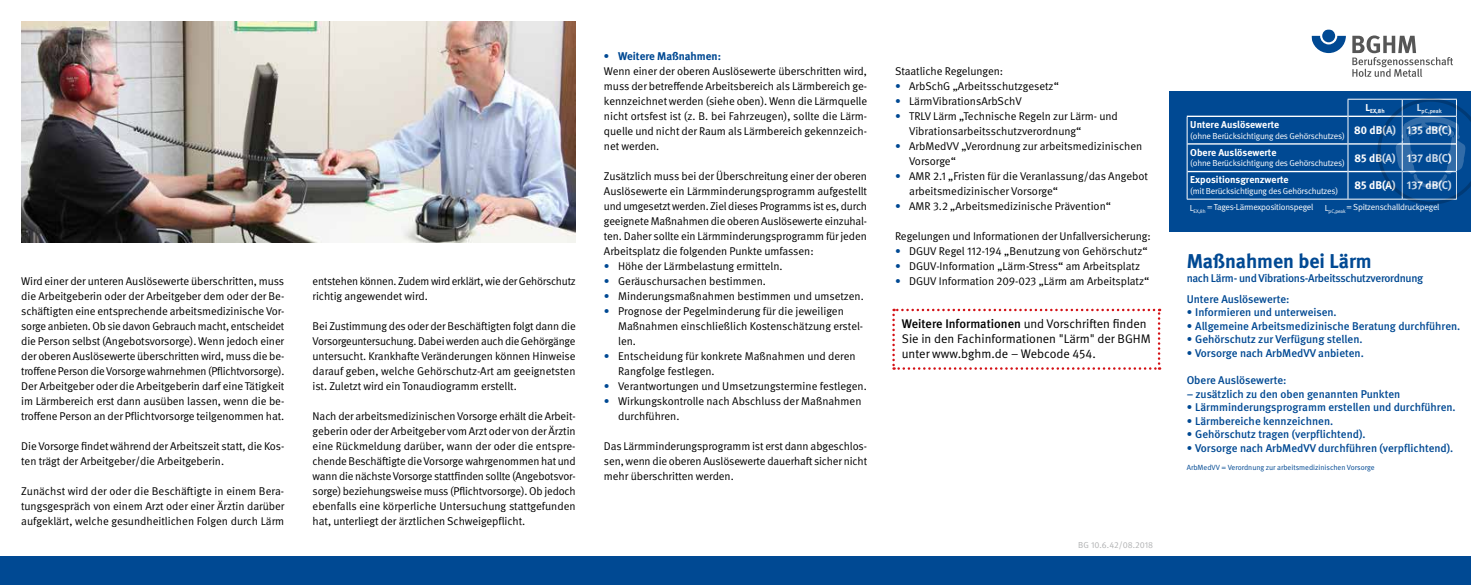
<style>
.page{position:relative;width:1471px;height:585px;background:#fff}
.page>*{position:absolute;margin:0;border:0;box-sizing:border-box;transform-origin:0 0}
.t1{font:700 20px "DGUV Meta";color:#004993}
.t2{font:12.5px/15px "DGUV Meta";color:#000}
.t3{font:11.25px/15px "DGUV Meta";letter-spacing:-.005em;color:#000}
.t4{font:500 11.25px "DGUV Meta";color:#004993}
.t5{font:500 11.25px/21px "DGUV Meta";letter-spacing:-.025em;color:#004993}
.t6{font:700 11.25px "DGUV Meta";color:#004993}
.t7{font:700 11.25px "DGUV Meta";color:#fff}
.t8{font:700 10px "DGUV Meta";color:#fff}
.t9{font:8.75px "DGUV Meta";letter-spacing:-.025em;color:#fff}
.t10{font:8.75px "DGUV Meta";letter-spacing:.005em;color:#b1b2b3}
.t11{font:7.5px "DGUV Meta";color:#004993}
.t12{font:700 5.88px "DGUV Meta";color:#fff}
.s1{color:#004993}
.s2{font-weight:500}
</style>
<div class="page">
<div style="left:0;top:556px;width:1470px;height:29px;background:#004993"></div>
<div style="left:1169px;top:91px;width:301px;height:141px;background:#004993"></div>
<hr style="left:1186px;top:116px;width:161px;height:1px;background:#fff">
<hr style="left:1348px;top:116px;width:53px;height:1px;background:#fff">
<hr style="left:1187px;top:143px;width:160px;height:2px;background:#fff">
<hr style="left:1348px;top:143px;width:53px;height:2px;background:#fff">
<hr style="left:1187px;top:171px;width:160px;height:1px;background:#fff">
<hr style="left:1348px;top:171px;width:53px;height:1px;background:#fff">
<hr style="left:1347px;top:99px;width:55px;height:1px;background:#fff">
<svg style="left:1186px;top:117px;width:1px;height:82px"></svg>
<svg style="left:1347px;top:99px;width:1px;height:100px"></svg>
<hr style="left:1186px;top:199px;width:162px;height:1px;background:#fff">
<hr style="left:1348px;top:199px;width:54px;height:1px;background:#fff">
<svg style="left:1377px;top:98px;width:93px;height:107px"></svg>
<svg style="left:1352px;top:35px;width:101px;height:42px"></svg>
<svg style="left:1311px;top:36px;width:34px;height:17px"></svg>
<div style="left:1322px;top:29px;width:13px;height:13px;background:#004993;border-radius:50%"></div>
<img style="left:21px;top:21px;width:554px;height:222px">
<svg style="left:892px;top:309px;width:268px;height:61px"></svg>
<p class="t3" style="left:21px;top:274px;width:265px;text-align:justify">Wird einer der unteren Auslösewerte überschritten, muss die Arbeitgeberin oder der Arbeitgeber dem oder der Be&shy;schäftigten eine entsprechende arbeitsmedizinische Vor&shy;sorge anbieten. Ob sie davon Gebrauch macht, entscheidet die Person selbst (Angebotsvorsorge). Wenn jedoch einer der oberen Auslösewerte überschritten wird, muss die be&shy;troffene Person die Vorsorge wahrnehmen (Pflichtvorsorge).<br>Der Arbeitgeber oder die Arbeitgeberin darf eine Tätigkeit im Lärmbereich erst dann ausüben lassen, wenn die be&shy;troffene Person an der Pflichtvorsorge teilgenommen hat.</p>
<p class="t3" style="left:21px;top:439px;width:264px">Die Vorsorge findet während der Arbeitszeit statt, die Kos&shy;ten trägt der Arbeitgeber/die Arbeitgeberin.</p>
<p class="t3" style="left:21px;top:484px;width:264px;text-align:justify">Zunächst wird der oder die Beschäftigte in einem Bera&shy;tungsgespräch von einem Arzt oder einer Ärztin darüber aufgeklärt, welche gesundheitlichen Folgen durch Lärm</p>
<p class="t3" style="left:313px;top:274px;width:265px">entstehen können. Zudem wird erklärt, wie der Gehörschutz richtig angewendet wird.</p>
<p class="t3" style="left:313px;top:319px;width:265px;text-align:justify">Bei Zustimmung des oder der Beschäftigten folgt dann die Vorsorgeuntersuchung. Dabei werden auch die Gehörgänge untersucht. Krankhafte Veränderungen können Hinweise darauf geben, welche Gehörschutz-Art am geeignetsten ist. Zuletzt wird ein Tonaudiogramm erstellt.</p>
<p class="t3" style="left:313px;top:409px;width:265px;text-align:justify">Nach der arbeitsmedizinischen Vorsorge erhält die Arbeit&shy;geberin oder der Arbeitgeber vom Arzt oder von der Ärztin eine Rückmeldung darüber, wann der oder die entspre&shy;chende Beschäftigte die Vorsorge wahrgenommen hat und wann die nächste Vorsorge stattfinden sollte (Angebotsvor&shy;sorge) beziehungsweise muss (Pflichtvorsorge). Ob jedoch ebenfalls eine körperliche Untersuchung stattgefunden hat, unterliegt der ärztlichen Schweigepflicht.</p>
<p class="t6" style="left:604px;top:49px;width:118px">• Weitere Maßnahmen:</p>
<p class="t3" style="left:604px;top:64px;width:265px;text-align:justify">Wenn einer der oberen Auslösewerte überschritten wird, muss der betreffende Arbeitsbereich als Lärmbereich ge&shy;kennzeichnet werden (siehe oben). Wenn die Lärmquelle nicht ortsfest ist (z. B. bei Fahrzeugen), sollte die Lärm&shy;quelle und nicht der Raum als Lärmbereich gekennzeich&shy;net werden.</p>
<p class="t3" style="left:604px;top:169px;width:265px;text-align:justify">Zusätzlich muss bei der Überschreitung einer der oberen Auslösewerte ein Lärmminderungsprogramm aufgestellt und umgesetzt werden. Ziel dieses Programms ist es, durch geeignete Maßnahmen die oberen Auslösewerte einzuhal&shy;ten. Daher sollte ein Lärmminderungsprogramm für jeden Arbeitsplatz die folgenden Punkte umfassen:</p>
<p class="t3" style="left:604px;top:259px;width:180px"><span class="s1">•</span> Höhe der Lärmbelastung ermitteln.</p>
<p class="t3" style="left:604px;top:274px;width:163px"><span class="s1">•</span> Geräuschursachen bestimmen.</p>
<p class="t3" style="left:604px;top:289px;width:261px"><span class="s1">•</span> Minderungsmaßnahmen bestimmen und umsetzen.</p>
<p class="t3" style="left:618px;top:304px;width:247px;text-indent:-14px"><span class="s1">•</span> Prognose der Pegelminderung für die jeweiligen<br>Maßnahmen einschließlich Kostenschätzung erstel&shy;len.</p>
<p class="t3" style="left:618px;top:349px;width:239px;text-indent:-14px"><span class="s1">•</span> Entscheidung für konkrete Maßnahmen und deren<br>Rangfolge festlegen.</p>
<p class="t3" style="left:604px;top:379px;width:264px"><span class="s1">•</span> Verantwortungen und Umsetzungstermine festlegen.</p>
<p class="t3" style="left:618px;top:394px;width:245px;text-indent:-14px"><span class="s1">•</span> Wirkungskontrolle nach Abschluss der Maßnahmen durchführen.</p>
<p class="t3" style="left:604px;top:439px;width:265px;text-align:justify">Das Lärmminderungsprogramm ist erst dann abgeschlos&shy;sen, wenn die oberen Auslösewerte dauerhaft sicher nicht mehr überschritten werden.</p>
<p class="t3" style="left:895px;top:64px;width:110px">Staatliche Regelungen:</p>
<p class="t3" style="left:895px;top:79px;width:165px"><span class="s1">•</span> ArbSchG „Arbeitsschutzgesetz“</p>
<p class="t3" style="left:895px;top:94px;width:128px"><span class="s1">•</span> LärmVibrationsArbSchV</p>
<p class="t3" style="left:909px;top:109px;width:210px;text-indent:-14px"><span class="s1">•</span> TRLV Lärm „Technische Regeln zur Lärm- und<br>Vibrationsarbeitsschutzverordnung“</p>
<p class="t3" style="left:909px;top:139px;width:235px;text-indent:-14px"><span class="s1">•</span> ArbMedVV „Verordnung zur arbeitsmedizinischen<br>Vorsorge“</p>
<p class="t3" style="left:909px;top:169px;width:240px;text-indent:-14px"><span class="s1">•</span> AMR 2.1 „Fristen für die Veranlassung/das Angebot arbeitsmedizinischer Vorsorge“</p>
<p class="t3" style="left:895px;top:199px;width:217px"><span class="s1">•</span> AMR 3.2 „Arbeitsmedizinische Prävention“</p>
<p class="t3" style="left:895px;top:229px;width:257px">Regelungen und Informationen der Unfallversicherung:</p>
<p class="t3" style="left:895px;top:244px;width:254px"><span class="s1">•</span> DGUV Regel 112-194 „Benutzung von Gehörschutz“</p>
<p class="t3" style="left:895px;top:259px;width:247px"><span class="s1">•</span> DGUV-Information „Lärm-Stress“ am Arbeitsplatz</p>
<p class="t3" style="left:895px;top:274px;width:256px"><span class="s1">•</span> DGUV Information 209-023 „Lärm am Arbeitsplatz“</p>
<p class="t2" style="left:902px;top:316px;width:250px"><span class="s2">Weitere Informationen</span> und Vorschriften finden<br>Sie in den Fachinformationen "Lärm" der BGHM unter www.bghm.de – Webcode 454.</p>
<p class="t10" style="left:1078px;top:539px;width:76px">BG 10.6.42/08.2018</p>
<p class="t12" style="left:1365px;top:108px;width:21px"><sup>L</sup>EX,8h</p>
<p class="t12" style="left:1416px;top:108px;width:26px"><sup>L</sup>pC,peak</p>
<p class="t8" style="left:1190px;top:119px;width:90px">Untere Auslösewerte</p>
<p class="t9" style="left:1190px;top:131px;width:263px">(ohne Berücksichtigung des Gehörschutzes) <sup>80</sup> <sup>dB(A)</sup> <sup>135</sup> <sup>dB(C)</sup></p>
<p class="t8" style="left:1190px;top:146px;width:88px">Obere Auslösewerte</p>
<p class="t9" style="left:1190px;top:158px;width:263px">(ohne Berücksichtigung des Gehörschutzes) <sup>85</sup> <sup>dB(A)</sup> <sup>137</sup> <sup>dB(C)</sup></p>
<p class="t8" style="left:1190px;top:174px;width:100px">Expositionsgrenzwerte</p>
<p class="t9" style="left:1190px;top:186px;width:149px">(mit Berücksichtigung des Gehörschutzes)</p>
<p class="t7" style="left:1354px;top:178px;width:99px">85 dB(A) 137 dB(C)</p>
<p class="t9" style="left:1189px;top:201px;width:125px">L<sub>EX,8h</sub> = Tages-Lärmexpositionspegel</p>
<p class="t9" style="left:1324px;top:201px;width:116px">L<sub>pC,peak</sub> = Spitzenschalldruckpegel</p>
<h1 class="t1" style="left:1186px;top:249px;width:187px">Maßnahmen bei Lärm</h1>
<p class="t5" style="left:1186px;top:268px;width:238px">nach Lärm- und Vibrations-Arbeitsschutzverordnung<br>Untere Auslösewerte:</p>
<p class="t4" style="left:1186px;top:306px;width:151px">• Informieren und unterweisen.</p>
<p class="t4" style="left:1186px;top:319px;width:275px">• Allgemeine Arbeitsmedizinische Beratung durchführen.</p>
<p class="t4" style="left:1186px;top:333px;width:177px">• Gehörschutz zur Verfügung stellen.</p>
<p class="t4" style="left:1186px;top:346px;width:179px">• Vorsorge nach ArbMedVV anbieten.</p>
<p class="t4" style="left:1186px;top:373px;width:101px">Obere Auslösewerte:</p>
<p class="t4" style="left:1186px;top:387px;width:215px">– zusätzlich zu den oben genannten Punkten</p>
<p class="t4" style="left:1186px;top:400px;width:270px">• Lärmminderungsprogramm erstellen und durchführen.</p>
<p class="t4" style="left:1186px;top:414px;width:148px">• Lärmbereiche kennzeichnen.</p>
<p class="t4" style="left:1186px;top:427px;width:180px">• Gehörschutz tragen (verpflichtend).</p>
<p class="t4" style="left:1186px;top:441px;width:268px">• Vorsorge nach ArbMedVV durchführen (verpflichtend).</p>
<p class="t11" style="left:1186px;top:462px;width:189px">ArbMedVV = Verordnung zur arbeitsmedizinischen Vorsorge</p>
</div>
